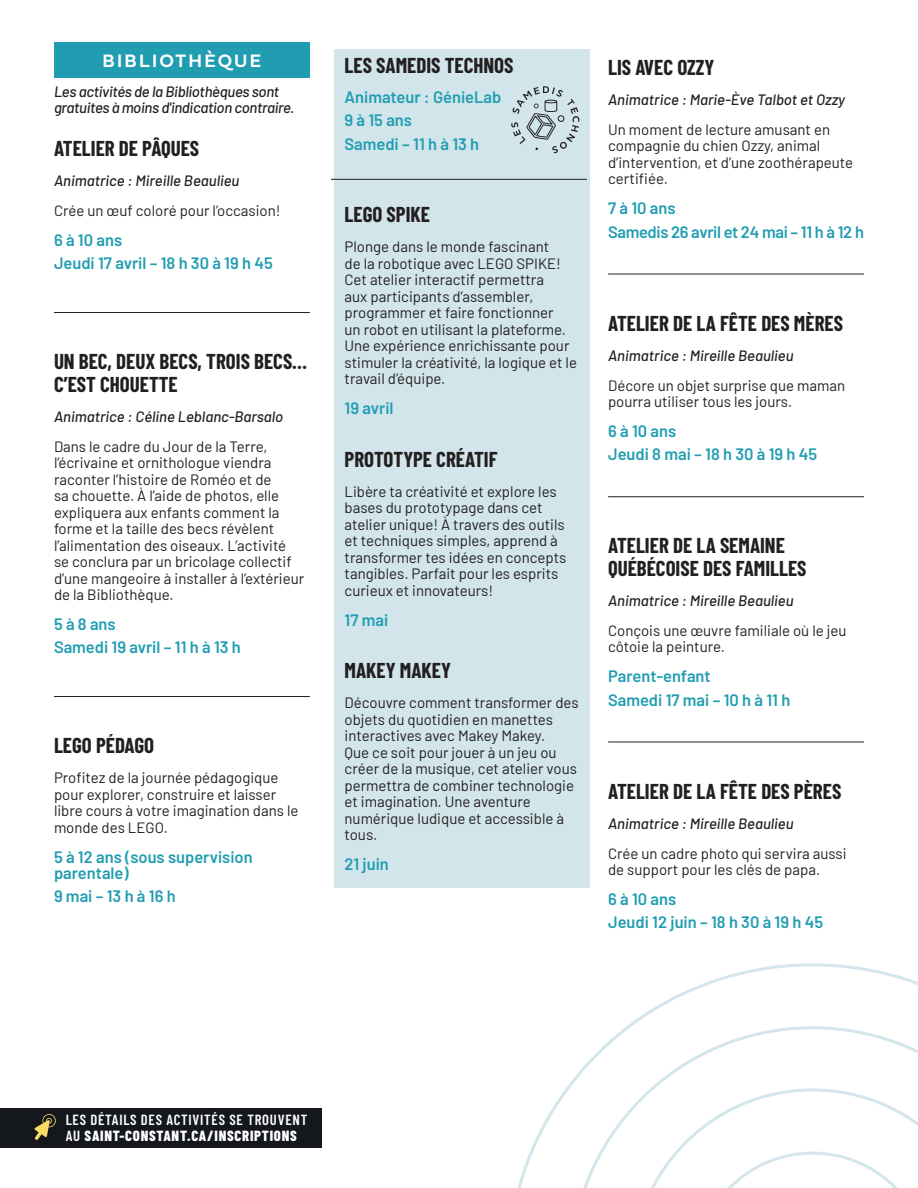
<style>
.page{position:relative;width:918px;height:1188px;background:#fff}
.page>*{position:absolute;margin:0;border:0;box-sizing:border-box;transform-origin:0 0}
.t1{font:700 21px/22.5px "Barlow Condensed";color:#231f20}
.t2{font:18.75px "Fieldwork Geo Demibold";letter-spacing:.12em;color:#fff}
.t3{font:600 16.5px/23.2px "Barlow";color:#219db2}
.t4{font:600 16.5px/23.2px "Barlow";letter-spacing:-.02em;color:#219db2}
.t5{font:15px/16.5px "Barlow";color:#231f20}
.t6{font:italic 500 15px "Barlow";color:#231f20}
.t7{font:italic 500 15px/16.5px "Barlow";letter-spacing:-.02em;color:#231f20}
.t8{font:600 14.7px/15.9px "Barlow Condensed";letter-spacing:.05em;color:#fff}
.s1{font-weight:800}
</style>
<div class="page">
<div style="left:334px;top:50px;width:256px;height:838px;background:#d2e5eb"></div>
<div style="left:54px;top:43px;width:256px;height:35px;background:#219db2"></div>
<hr style="left:54px;top:312px;width:256px;height:1px;background:#231f20">
<hr style="left:54px;top:696px;width:256px;height:1px;background:#231f20">
<hr style="left:331px;top:179px;width:256px;height:1px;background:#231f20">
<hr style="left:608px;top:274px;width:256px;height:1px;background:#231f20">
<hr style="left:608px;top:496px;width:256px;height:1px;background:#231f20">
<hr style="left:608px;top:742px;width:256px;height:1px;background:#231f20">
<div style="left:0;top:1108px;width:322px;height:39px;background:#14171b"></div>
<svg style="left:34px;top:1114px;width:22px;height:26px"></svg>
<svg style="left:511px;top:86px;width:68px;height:67px"></svg>
<svg style="left:517px;top:963px;width:401px;height:225px"></svg>
<p class="t2" style="left:103px;top:46px;width:160px">BIBLIOTHÈQUE</p>
<p class="t7" style="left:54px;top:82px;width:242px">Les activités de la Bibliothèques sont gratuites à moins d'indication contraire.</p>
<h1 class="t1" style="left:54px;top:136px;width:147px">ATELIER DE PÂQUES</h1>
<p class="t6" style="left:54px;top:170px;width:187px">Animatrice : Mireille Beaulieu</p>
<p class="t5" style="left:54px;top:201px;width:228px">Crée un œuf coloré pour l’occasion!</p>
<p class="t3" style="left:54px;top:227px;width:220px">6 à 10 ans<br>Jeudi 17 avril – 18 h 30 à 19 h 45</p>
<h1 class="t1" style="left:54px;top:349px;width:255px">UN BEC, DEUX BECS, TROIS BECS…<br>C’EST CHOUETTE</h1>
<p class="t6" style="left:54px;top:405px;width:231px">Animatrice : Céline Leblanc-Barsalo</p>
<p class="t5" style="left:54px;top:437px;width:252px">Dans le cadre du Jour de la Terre, l’écrivaine et ornithologue viendra raconter l’histoire de Roméo et de<br>sa chouette. À l’aide de photos, elle expliquera aux enfants comment la forme et la taille des becs révèlent l’alimentation des oiseaux. L’activité se conclura par un bricolage collectif d’une mangeoire à installer à l’extérieur de la Bibliothèque.</p>
<p class="t3" style="left:54px;top:611px;width:188px">5 à 8 ans<br>Samedi 19 avril – 11 h à 13 h</p>
<h1 class="t1" style="left:54px;top:733px;width:102px">LEGO PÉDAGO</h1>
<p class="t5" style="left:54px;top:768px;width:246px">Profitez de la journée pédagogique pour explorer, construire et laisser libre cours à votre imagination dans le monde des LEGO.</p>
<p class="t3" style="left:54px;top:847px;width:200px;line-height:16.5px">5 à 12 ans (sous supervision parentale)</p>
<p class="t3" style="left:54px;top:884px;width:123px">9 mai – 13 h à 16 h</p>
<h1 class="t1" style="left:345px;top:53px;width:171px">LES SAMEDIS TECHNOS</h1>
<p class="t3" style="left:345px;top:84px;width:158px">Animateur : GénieLab<br>9 à 15 ans<br>Samedi – 11 h à 13 h</p>
<h1 class="t1" style="left:345px;top:202px;width:87px">LEGO SPIKE</h1>
<p class="t5" style="left:345px;top:238px;width:234px">Plonge dans le monde fascinant<br>de la robotique avec LEGO SPIKE!<br>Cet atelier interactif permettra<br>aux participants d’assembler, programmer et faire fonctionner<br>un robot en utilisant la plateforme.<br>Une expérience enrichissante pour stimuler la créativité, la logique et le travail d’équipe.</p>
<p class="t3" style="left:345px;top:396px;width:50px">19 avril</p>
<h1 class="t1" style="left:345px;top:447px;width:154px">PROTOTYPE CRÉATIF</h1>
<p class="t5" style="left:345px;top:482px;width:223px">Libère ta créativité et explore les bases du prototypage dans cet atelier unique! À travers des outils et techniques simples, apprend à transformer tes idées en concepts tangibles. Parfait pour les esprits curieux et innovateurs!</p>
<p class="t3" style="left:345px;top:607px;width:45px">17 mai</p>
<h1 class="t1" style="left:345px;top:658px;width:108px">MAKEY MAKEY</h1>
<p class="t5" style="left:345px;top:694px;width:236px">Découvre comment transformer des objets du quotidien en manettes interactives avec Makey Makey.<br>Que ce soit pour jouer à un jeu ou créer de la musique, cet atelier vous permettra de combiner technologie et imagination. Une aventure numérique ludique et accessible à tous.</p>
<p class="t3" style="left:345px;top:852px;width:46px">21 juin</p>
<h1 class="t1" style="left:608px;top:55px;width:108px">LIS AVEC OZZY</h1>
<p class="t6" style="left:608px;top:89px;width:239px">Animatrice : Marie-Ève Talbot et Ozzy</p>
<p class="t5" style="left:608px;top:120px;width:247px">Un moment de lecture amusant en compagnie du chien Ozzy, animal d’intervention, et d’une zoothérapeute certifiée.</p>
<p class="t4" style="left:608px;top:195px;width:257px">7 à 10 ans<br>Samedis 26 avril et 24 mai – 11 h à 12 h</p>
<h1 class="t1" style="left:608px;top:311px;width:236px">ATELIER DE LA FÊTE DES MÈRES</h1>
<p class="t6" style="left:608px;top:344px;width:187px">Animatrice : Mireille Beaulieu</p>
<p class="t5" style="left:608px;top:376px;width:239px">Décore un objet surprise que maman pourra utiliser tous les jours.</p>
<p class="t3" style="left:608px;top:418px;width:211px">6 à 10 ans<br>Jeudi 8 mai – 18 h 30 à 19 h 45</p>
<h1 class="t1" style="left:608px;top:533px;width:200px">ATELIER DE LA SEMAINE<br>QUÉBÉCOISE DES FAMILLES</h1>
<p class="t6" style="left:608px;top:590px;width:187px">Animatrice : Mireille Beaulieu</p>
<p class="t5" style="left:608px;top:621px;width:240px">Conçois une œuvre familiale où le jeu côtoie la peinture.</p>
<p class="t3" style="left:608px;top:663px;width:184px">Parent-enfant<br>Samedi 17 mai – 10 h à 11 h</p>
<h1 class="t1" style="left:608px;top:779px;width:235px">ATELIER DE LA FÊTE DES PÈRES</h1>
<p class="t6" style="left:608px;top:812px;width:187px">Animatrice : Mireille Beaulieu</p>
<p class="t5" style="left:608px;top:844px;width:240px">Crée un cadre photo qui servira aussi de support pour les clés de papa.</p>
<p class="t3" style="left:608px;top:886px;width:216px">6 à 10 ans<br>Jeudi 12 juin – 18 h 30 à 19 h 45</p>
<p class="t8" style="left:66px;top:1111px;width:243px">LES DÉTAILS DES ACTIVITÉS SE TROUVENT<br>AU <span class="s1">SAINT-CONSTANT.CA/INSCRIPTIONS</span></p>
</div>
